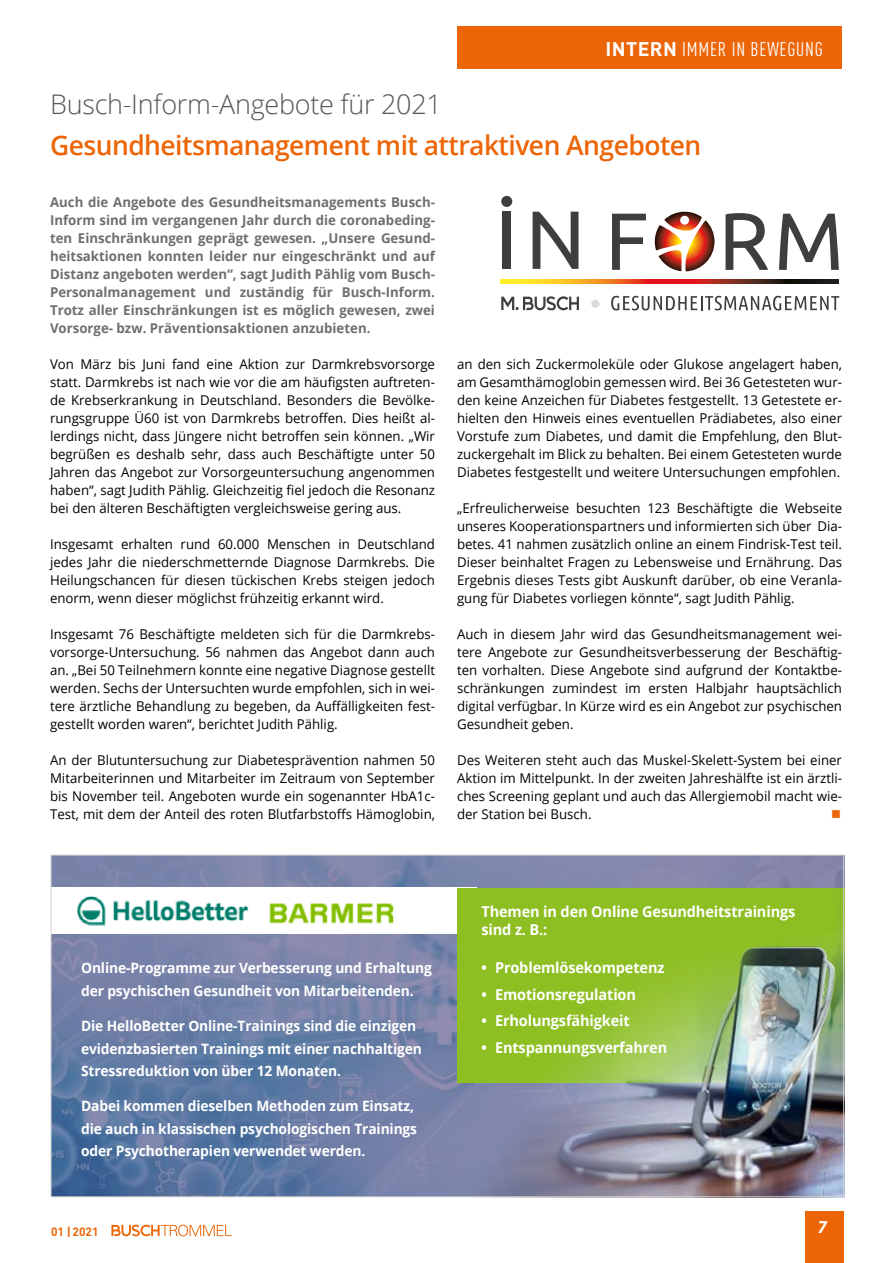
<style>
.page{position:relative;width:893px;height:1263px;background:#fff}
.page>*{position:absolute;margin:0;border:0;box-sizing:border-box;transform-origin:0 0}
.t1{font:600 27px "Open Sans";letter-spacing:-.02em;color:#ec6608}
.t2{font:300 27px "Open Sans";letter-spacing:-.01em;color:#575756}
.t3{font:19.5px "DIN Cond";letter-spacing:.04em;color:#fff}
.t4{font:italic 700 16.5px "Open Sans";color:#fff}
.t5{font:700 15px/18px "Open Sans";letter-spacing:-.01em;color:#fff}
.t6{font:700 14.25px/22.5px "Open Sans";letter-spacing:-.01em;color:#fff}
.t7{font:13.5px/18px "Open Sans";color:#000;text-align:justify}
.t8{font:700 13.5px/18px "Open Sans";color:#706f6f;text-align:justify}
.t9{font:13.5px "Wingdings";color:#ec6608}
.t10{font:700 12px "DIN";color:#ec6608}
.s1{font-family:"DIN";font-weight:700}
</style>
<div class="page">
<div style="left:457px;top:27px;width:385px;height:42px;background:#ec6608"></div>
<svg style="left:111px;top:1225px;width:121px;height:11px"></svg>
<div style="left:806px;top:1212px;width:38px;height:51px;background:#ec6608"></div>
<div style="left:503px;top:212px;width:8px;height:57px;background:#3e3e3d"></div>
<svg style="left:533px;top:212px;width:45px;height:57px"></svg>
<svg style="left:655px;top:212px;width:60px;height:59px"></svg>
<svg style="left:612px;top:214px;width:34px;height:56px"></svg>
<svg style="left:726px;top:213px;width:42px;height:57px"></svg>
<svg style="left:779px;top:214px;width:60px;height:56px"></svg>
<svg style="left:501px;top:296px;width:78px;height:14px"></svg>
<div style="left:591px;top:300px;width:8px;height:8px;background:#dbdbdb;border-radius:50%"></div>
<svg style="left:611px;top:296px;width:228px;height:14px"></svg>
<svg style="left:501px;top:279px;width:338px;height:5px;background:#ae581e"></svg>
<div style="left:501px;top:196px;width:11px;height:11px;background:#3e3e3d;border-radius:50%"></div>
<img style="left:53px;top:857px;width:789px;height:338px">
<div style="left:50px;top:888px;width:427px;height:46px;background:#fff"></div>
<img style="left:77px;top:895px;width:317px;height:31px">
<div style="left:457px;top:888px;width:387px;height:195px;background:#8ebf22"></div>
<img style="left:428px;top:934px;width:49px;height:261px">
<img style="left:477px;top:928px;width:365px;height:267px">
<h2 class="t3" style="left:606px;top:38px;width:219px"><span class="s1">INTERN</span> IMMER IN BEWEGUNG</h2>
<h1 class="t2" style="left:50px;top:86px;width:393px">Busch-Inform-Angebote für 2021</h1>
<h1 class="t1" style="left:50px;top:126px;width:653px">Gesundheitsmanagement mit attraktiven Angeboten</h1>
<p class="t8" style="left:50px;top:193px;width:386px">Auch die Angebote des Gesundheitsmanagements Busch-Inform sind im vergangenen Jahr durch die coronabeding&shy;ten Einschränkungen geprägt gewesen. „Unsere Gesund&shy;heitsaktionen konnten leider nur eingeschränkt und auf Distanz angeboten werden“, sagt Judith Pählig vom Busch-Personalmanagement und zuständig für Busch-Inform.<br>Trotz aller Einschränkungen ist es möglich gewesen, zwei Vorsorge- bzw. Präventionsaktionen anzubieten.</p>
<p class="t7" style="left:50px;top:355px;width:386px">Von März bis Juni fand eine Aktion zur Darmkrebsvorsorge statt. Darmkrebs ist nach wie vor die am häufigsten auftreten&shy;de Krebserkrankung in Deutschland. Besonders die Bevölke&shy;rungsgruppe Ü60 ist von Darmkrebs betroffen. Dies heißt al&shy;lerdings nicht, dass Jüngere nicht betroffen sein können. „Wir begrüßen es deshalb sehr, dass auch Beschäftigte unter 50<br>Jahren das Angebot zur Vorsorgeuntersuchung angenommen haben“, sagt Judith Pählig. Gleichzeitig fiel jedoch die Resonanz bei den älteren Beschäftigten vergleichsweise gering aus.</p>
<p class="t7" style="left:50px;top:535px;width:386px">Insgesamt erhalten rund 60.000 Menschen in Deutschland jedes Jahr die niederschmetternde Diagnose Darmkrebs. Die Heilungschancen für diesen tückischen Krebs steigen jedoch enorm, wenn dieser möglichst frühzeitig erkannt wird.</p>
<p class="t7" style="left:50px;top:625px;width:387px">Insgesamt 76 Beschäftigte meldeten sich für die Darmkrebs&shy;vorsorge-Untersuchung. 56 nahmen das Angebot dann auch an. „Bei 50 Teilnehmern konnte eine negative Diagnose gestellt werden. Sechs der Untersuchten wurde empfohlen, sich in wei&shy;tere ärztliche Behandlung zu begeben, da Auffälligkeiten fest&shy;gestellt worden waren“, berichtet Judith Pählig.</p>
<p class="t7" style="left:50px;top:751px;width:386px">An der Blutuntersuchung zur Diabetesprävention nahmen 50<br>Mitarbeiterinnen und Mitarbeiter im Zeitraum von September bis November teil. Angeboten wurde ein sogenannter HbA1c-Test, mit dem der Anteil des roten Blutfarbstoffs Hämoglobin,</p>
<p class="t7" style="left:457px;top:355px;width:387px">an den sich Zuckermoleküle oder Glukose angelagert haben, am Gesamthämoglobin gemessen wird. Bei 36 Getesteten wur&shy;den keine Anzeichen für Diabetes festgestellt. 13 Getestete er&shy;hielten den Hinweis eines eventuellen Prädiabetes, also einer Vorstufe zum Diabetes, und damit die Empfehlung, den Blut&shy;zuckergehalt im Blick zu behalten. Bei einem Getesteten wurde Diabetes festgestellt und weitere Untersuchungen empfohlen.</p>
<p class="t7" style="left:457px;top:499px;width:386px">„Erfreulicherweise besuchten 123 Beschäftigte die Webseite unseres Kooperationspartners und informierten sich über Dia&shy;betes. 41 nahmen zusätzlich online an einem Findrisk-Test teil.<br>Dieser beinhaltet Fragen zu Lebensweise und Ernährung. Das Ergebnis dieses Tests gibt Auskunft darüber, ob eine Veranla&shy;gung für Diabetes vorliegen könnte“, sagt Judith Pählig.</p>
<p class="t7" style="left:457px;top:625px;width:386px">Auch in diesem Jahr wird das Gesundheitsmanagement wei&shy;tere Angebote zur Gesundheitsverbesserung der Beschäftig&shy;ten vorhalten. Diese Angebote sind aufgrund der Kontaktbe&shy;schränkungen zumindest im ersten Halbjahr hauptsächlich digital verfügbar. In Kürze wird es ein Angebot zur psychischen Gesundheit geben.</p>
<p class="t7" style="left:457px;top:751px;width:386px">Des Weiteren steht auch das Muskel-Skelett-System bei einer Aktion im Mittelpunkt. In der zweiten Jahreshälfte ist ein ärztli&shy;ches Screening geplant und auch das Allergiemobil macht wie&shy;der Station bei Busch.</p>
<p class="t9" style="left:831px;top:807px;width:11px">■</p>
<p class="t6" style="left:81px;top:956px;width:352px">Online-Programme zur Verbesserung und Erhaltung der psychischen Gesundheit von Mitarbeitenden.</p>
<p class="t6" style="left:81px;top:1014px;width:342px">Die HelloBetter Online-Trainings sind die einzigen evidenzbasierten Trainings mit einer nachhaltigen<br>Stressreduktion von über 12 Monaten.</p>
<p class="t6" style="left:81px;top:1094px;width:338px">Dabei kommen dieselben Methoden zum Einsatz, die auch in klassischen psychologischen Trainings oder Psychotherapien verwendet werden.</p>
<p class="t5" style="left:481px;top:902px;width:315px">Themen in den Online Gesundheitstrainings sind z. B.:</p>
<p class="t5" style="left:481px;top:958px;width:184px">• Problemlösekompetenz</p>
<p class="t5" style="left:481px;top:985px;width:156px">• Emotionsregulation</p>
<p class="t5" style="left:481px;top:1011px;width:150px">• Erholungsfähigkeit</p>
<p class="t5" style="left:481px;top:1038px;width:187px">• Entspannungsverfahren</p>
<p class="t10" style="left:51px;top:1224px;width:49px">01 |2021</p>
<p class="t4" style="left:818px;top:1215px;width:11px">7</p>
</div>
